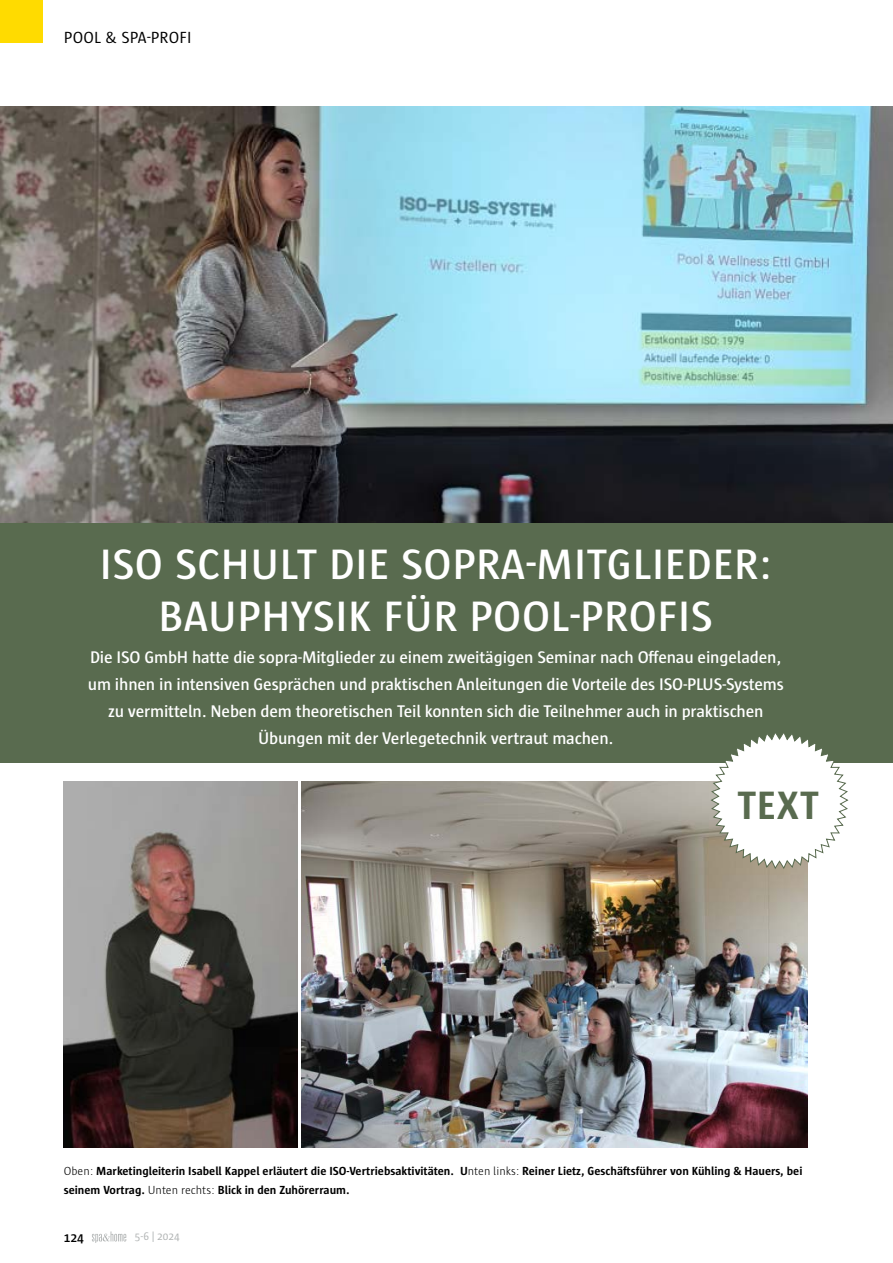
<style>
.page{position:relative;width:893px;height:1263px;background:#fff}
.page>*{position:absolute;margin:0;border:0;box-sizing:border-box;transform-origin:0 0}
.t1{font:600 43.5px/52.2px "Sun";letter-spacing:.015em;color:#fff;text-align:center}
.t2{font:700 40.5px "Sun";color:#596b4f}
.t3{font:600 17.25px/27px "Sun";letter-spacing:-.01em;color:#fff;text-align:center}
.t4{font:16.5px "Sun";letter-spacing:.015em;color:#000}
.t5{font:600 13.5px "Sun";color:#000}
.t6{font:700 12px/18.8px "Sun";color:#000}
.t7{font:11.25px "Sun";color:#b1b4b4}
.s1{font-weight:300}
</style>
<div class="page">
<div style="left:0;top:0;width:43px;height:43px;background:#ffdb00"></div>
<svg style="left:92px;top:1231px;width:34px;height:12px"></svg>
<img style="left:0;top:106px;width:893px;height:417px">
<img style="left:64px;top:781px;width:234px;height:366px">
<img style="left:302px;top:781px;width:506px;height:366px">
<div style="left:0;top:523px;width:893px;height:239px;background:#596b4f"></div>
<svg style="left:711px;top:733px;width:137px;height:136px"></svg>
<p class="t4" style="left:64px;top:28px;width:129px">POOL &amp; SPA-PROFI</p>
<h1 class="t1" style="left:100px;top:538px;width:674px">ISO SCHULT DIE SOPRA-MITGLIEDER:<br>BAUPHYSIK FÜR POOL-PROFIS</h1>
<p class="t3" style="left:88px;top:643px;width:697px">Die ISO GmbH hatte die sopra-Mitglieder zu einem zweitägigen Seminar nach Offenau eingeladen, um ihnen in intensiven Gesprächen und praktischen Anleitungen die Vorteile des ISO-PLUS-Systems zu vermitteln. Neben dem theoretischen Teil konnten sich die Teilnehmer auch in praktischen Übungen mit der Verlegetechnik vertraut machen.</p>
<h2 class="t2" style="left:737px;top:783px;width:83px">TEXT</h2>
<p class="t6" style="left:64px;top:1162px;width:740px"><span class="s1">Oben:</span> Marketingleiterin Isabell Kappel erläutert die ISO-Vertriebsaktivitäten. U<span class="s1">nten links:</span> Reiner Lietz, Geschäftsführer von Kühling &amp; Hauers, bei seinem Vortrag. <span class="s1">Unten rechts:</span> Blick in den Zuhörerraum.</p>
<p class="t5" style="left:64px;top:1230px;width:22px">124</p>
<p class="t7" style="left:135px;top:1230px;width:46px">5-6 | 2024</p>
</div>
